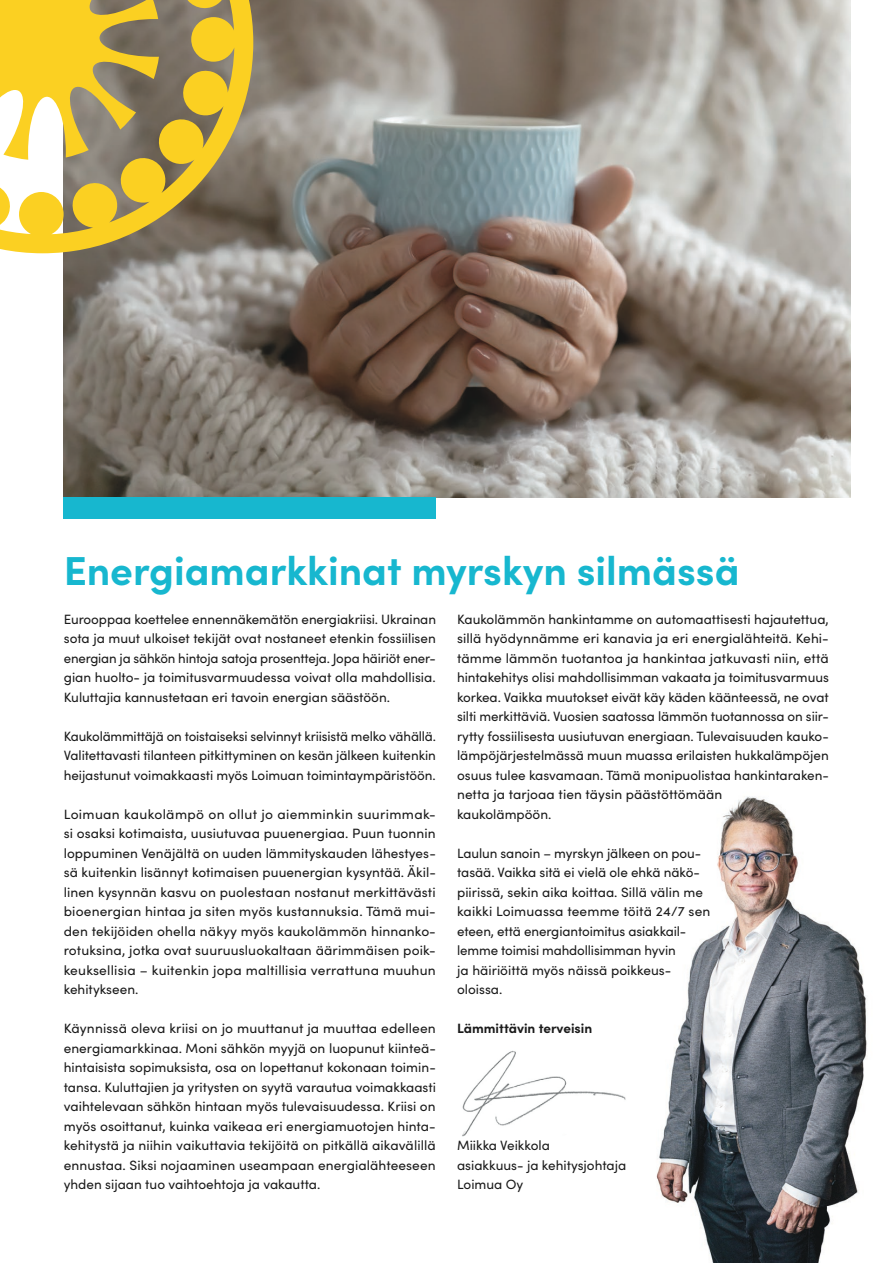
<style>
.page{position:relative;width:893px;height:1263px;background:#fff}
.page>*{position:absolute;margin:0;border:0;box-sizing:border-box;transform-origin:0 0}
.Otsikko{font:700 40.5px "Sofia Pro";color:#17b7cf}
.leipäteksti_B{font:13.5px/19.5px "Sofia Pro";letter-spacing:-.005em;color:#1a1a1a;text-align:justify}
.leipateksti{font:13.5px/19.5px "Sofia Pro";color:#1a1a1a;text-align:justify}
.leipäteksti_C{font:13.5px/19.5px "Sofia Pro";letter-spacing:.015em;color:#1a1a1a;text-align:justify}
.leipateksti-2{font:700 13.5px "Sofia Pro";color:#1a1a1a}
</style>
<div class="page">
<img style="left:656px;top:796px;width:211px;height:467px">
<img style="left:64px;top:0;width:786px;height:497px">
<div style="left:64px;top:497px;width:372px;height:22px;background:#17b7cf"></div>
<img style="left:462px;top:1050px;width:164px;height:87px">
<svg style="left:0;top:0;width:253px;height:253px;background:#c3ab53"></svg>
<p class="Otsikko" style="left:64px;top:539px;width:677px">Energiamarkkinat myrskyn silmässä</p>
<p class="leipäteksti_B" style="left:64px;top:608px;width:374px">Eurooppaa koettelee ennennäkemätön energiakriisi. Ukrainan sota ja muut ulkoiset tekijät ovat nostaneet etenkin fossiilisen energian ja sähkön hintoja satoja prosentteja. Jopa häiriöt ener&shy;gian huolto- ja toimitusvarmuudessa voivat olla mahdollisia.<br>Kuluttajia kannustetaan eri tavoin energian säästöön.</p>
<p class="leipäteksti_B" style="left:64px;top:725px;width:374px">Kaukolämmittäjä on toistaiseksi selvinnyt kriisistä melko vähällä.<br>Valitettavasti tilanteen pitkittyminen on kesän jälkeen kuitenkin heijastunut voimakkaasti myös Loimuan toimintaympäristöön.</p>
<p class="leipäteksti_C" style="left:64px;top:803px;width:374px">Loimuan kaukolämpö on ollut jo aiemminkin suurimmak&shy;si osaksi kotimaista, uusiutuvaa puuenergiaa. Puun tuonnin loppuminen Venäjältä on uuden lämmityskauden lähestyes&shy;sä kuitenkin lisännyt kotimaisen puuenergian kysyntää. Äkil&shy;linen kysynnän kasvu on puolestaan nostanut merkittävästi bioenergian hintaa ja siten myös kustannuksia. Tämä mui&shy;den tekijöiden ohella näkyy myös kaukolämmön hinnanko&shy;rotuksina, jotka ovat suuruusluokaltaan äärimmäisen poik&shy;keuksellisia – kuitenkin jopa maltillisia verrattuna muuhun kehitykseen.</p>
<p class="leipateksti" style="left:64px;top:1018px;width:374px">Käynnissä oleva kriisi on jo muuttanut ja muuttaa edelleen energiamarkkinaa. Moni sähkön myyjä on luopunut kiinteä&shy;hintaisista sopimuksista, osa on lopettanut kokonaan toimin&shy;tansa. Kuluttajien ja yritysten on syytä varautua voimakkaasti vaihtelevaan sähkön hintaan myös tulevaisuudessa. Kriisi on myös osoittanut, kuinka vaikeaa eri energiamuotojen hinta&shy;kehitystä ja niihin vaikuttavia tekijöitä on pitkällä aikavälillä ennustaa. Siksi nojaaminen useampaan energialähteeseen yhden sijaan tuo vaihtoehtoja ja vakautta.</p>
<p class="leipäteksti_B" style="left:457px;top:608px;width:373px;text-align:left">Kaukolämmön hankintamme on automaattisesti hajautettua, sillä hyödynnämme eri kanavia ja eri energialähteitä. Kehi&shy;tämme lämmön tuotantoa ja hankintaa jatkuvasti niin, että hintakehitys olisi mahdollisimman vakaata ja toimitusvarmuus korkea. Vaikka muutokset eivät käy käden käänteessä, ne ovat silti merkittäviä. Vuosien saatossa lämmön tuotannossa on siir&shy;rytty fossiilisesta uusiutuvan energiaan. Tulevaisuuden kauko&shy;lämpöjärjestelmässä muun muassa erilaisten hukkalämpöjen osuus tulee kasvamaan. Tämä monipuolistaa hankintaraken&shy;netta ja tarjoaa tien täysin päästöttömään<br>kaukolämpöön.</p>
<p class="leipäteksti_B" style="left:457px;top:842px;width:255px;text-align:left">Laulun sanoin – myrskyn jälkeen on pou&shy;tasää. Vaikka sitä ei vielä ole ehkä näkö&shy;piirissä, sekin aika koittaa. Sillä välin me kaikki Loimuassa teemme töitä 24/7 sen eteen, että energiantoimitus asiakkail&shy;lemme toimisi mahdollisimman hyvin<br>ja häiriöittä myös näissä poikkeus&shy;oloissa.</p>
<p class="leipateksti-2" style="left:457px;top:1018px;width:137px">Lämmittävin terveisin</p>
<p class="leipateksti" style="left:457px;top:1135px;width:171px">Miikka Veikkola<br>asiakkuus- ja kehitysjohtaja</p>
<p class="leipateksti" style="left:457px;top:1174px;width:68px">Loimua Oy</p>
</div>
